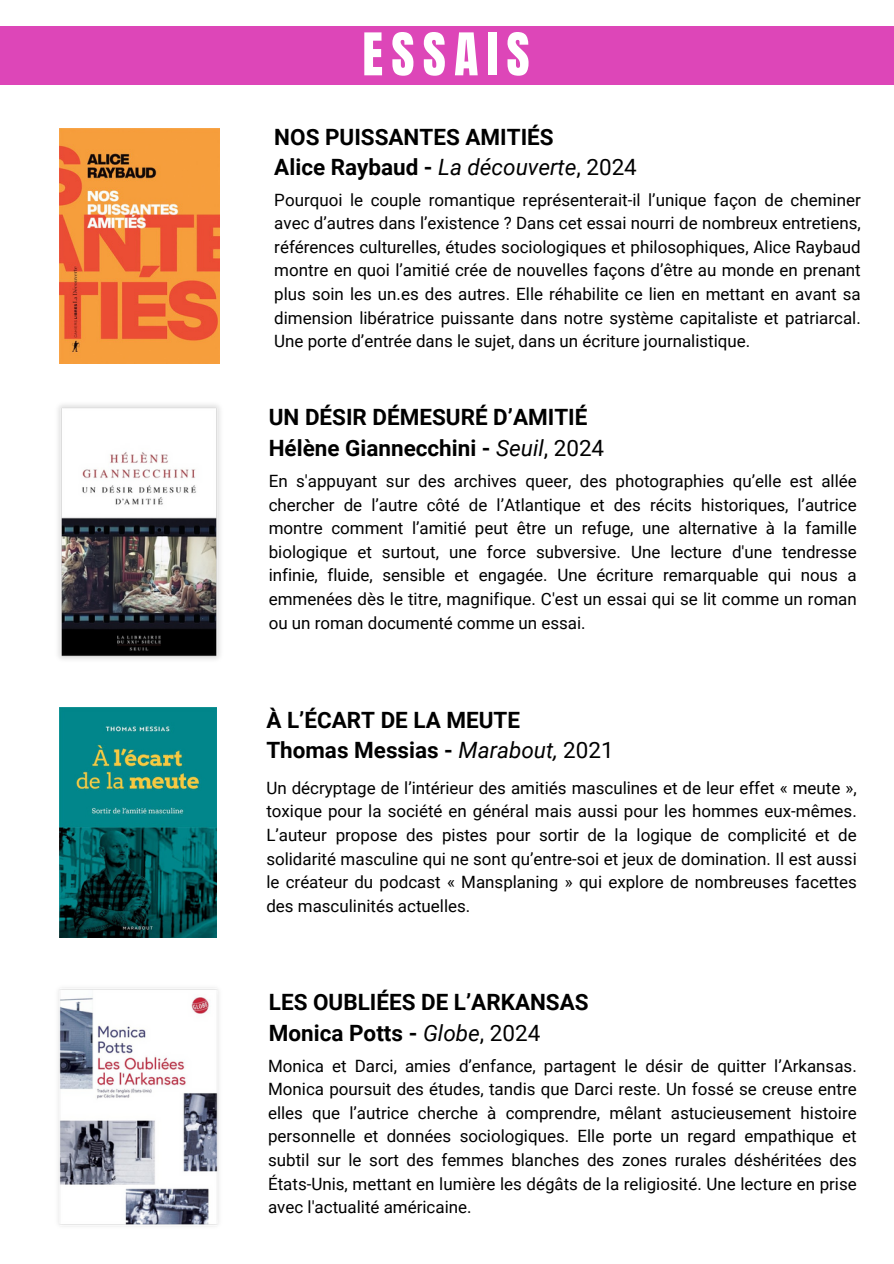
<style>
.page{position:relative;width:894px;height:1264px;background:#fff}
.page>*{position:absolute;margin:0;border:0;box-sizing:border-box;transform-origin:0 0}
.t1{font:49.95px "Anton";letter-spacing:.165em;color:#fff}
.t2{font:700 22.5px/30.3px "Roboto";color:#000}
.t3{font:16.95px/23.7px "Roboto";color:#000;text-align:justify}
.s1{font-weight:400;font-style:italic}
.s2{font-weight:400}
</style>
<div class="page">
<div style="left:0;top:26px;width:893px;height:59px;background:#dd46b8"></div>
<img style="left:60px;top:129px;width:160px;height:235px">
<img style="left:58px;top:404px;width:162px;height:256px">
<img style="left:60px;top:707px;width:156px;height:230px">
<img style="left:58px;top:987px;width:161px;height:240px">
<p class="t1" style="left:362px;top:18px;width:168px">ESSAIS</p>
<p class="t2" style="left:274px;top:122px;width:364px">NOS PUISSANTES AMITIÉS<br>Alice Raybaud - <span class="s1">La découverte</span><span class="s2">, 2024</span></p>
<h1 class="t3" style="left:274px;top:188px;width:587px">Pourquoi le couple romantique représenterait-il l’unique façon de cheminer avec d’autres dans l’existence ? Dans cet essai nourri de nombreux entretiens, références culturelles, études sociologiques et philosophiques, Alice Raybaud montre en quoi l’amitié crée de nouvelles façons d’être au monde en prenant plus soin les un.es des autres. Elle réhabilite ce lien en mettant en avant sa dimension libératrice puissante dans notre système capitaliste et patriarcal.<br>Une porte d’entrée dans le sujet, dans un écriture journalistique.</h1>
<p class="t2" style="left:269px;top:402px;width:337px">UN DÉSIR DÉMESURÉ D’AMITIÉ<br>Hélène Giannecchini - <span class="s1">Seuil</span><span class="s2">, 2024</span></p>
<h2 class="t3" style="left:269px;top:469px;width:589px">En s'appuyant sur des archives queer, des photographies qu’elle est allée chercher de l’autre côté de l’Atlantique et des récits historiques, l’autrice montre comment l’amitié peut être un refuge, une alternative à la famille biologique et surtout, une force subversive. Une lecture d'une tendresse infinie, fluide, sensible et engagée. Une écriture remarquable qui nous a emmenées dès le titre, magnifique. C'est un essai qui se lit comme un roman ou un roman documenté comme un essai.</h2>
<p class="t2" style="left:266px;top:705px;width:349px">À L’ÉCART DE LA MEUTE<br>Thomas Messias - <span class="s1">Marabout,</span> <span class="s2">2021</span></p>
<h2 class="t3" style="left:266px;top:776px;width:591px">Un décryptage de l’intérieur des amitiés masculines et de leur effet « meute », toxique pour la société en général mais aussi pour les hommes eux-mêmes.<br>L’auteur propose des pistes pour sortir de la logique de complicité et de solidarité masculine qui ne sont qu’entre-soi et jeux de domination. Il est aussi le créateur du podcast « Mansplaning » qui explore de nombreuses facettes des masculinités actuelles.</h2>
<p class="t2" style="left:269px;top:987px;width:321px">LES OUBLIÉES DE L’ARKANSAS<br>Monica Potts - <span class="s1">Globe</span><span class="s2">, 2024</span></p>
<h2 class="t3" style="left:268px;top:1053px;width:590px">Monica et Darci, amies d’enfance, partagent le désir de quitter l’Arkansas.<br>Monica poursuit des études, tandis que Darci reste. Un fossé se creuse entre elles que l’autrice cherche à comprendre, mêlant astucieusement histoire personnelle et données sociologiques. Elle porte un regard empathique et subtil sur le sort des femmes blanches des zones rurales déshéritées des États-Unis, mettant en lumière les dégâts de la religiosité. Une lecture en prise avec l'actualité américaine.</h2>
</div>
